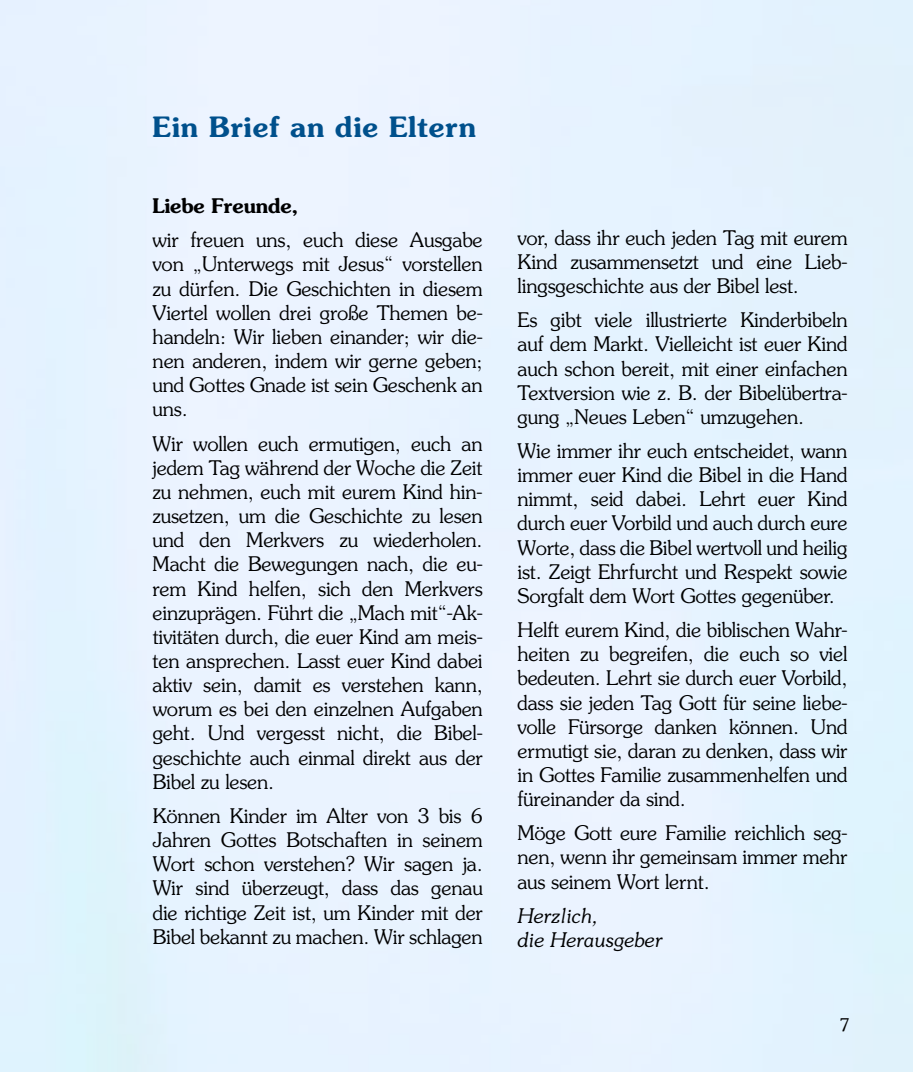
<style>
.page{position:relative;width:913px;height:1072px;background:#fff}
.page>*{position:absolute;margin:0;border:0;box-sizing:border-box;transform-origin:0 0}
.t1{font:600 28px "Souvenir";letter-spacing:.025em;color:#00508c}
.t2{font:300 20.12px/24.2px "Souvenir";letter-spacing:-.01em;color:#000;text-align:justify}
.t3{font:italic 300 20.12px/24.2px "Souvenir";letter-spacing:-.01em;color:#000}
.t4{font:600 20.12px "Souvenir";letter-spacing:-.01em;color:#000}
.t5{font:300 17.5px "Souvenir";color:#000}
</style>
<div class="page">
<h1 class="t1" style="left:153px;top:109px;width:325px">Ein Brief an die Eltern</h1>
<p class="t4" style="left:153px;top:193px;width:147px">Liebe Freunde,</p>
<p class="t2" style="left:153px;top:228px;width:332px">wir freuen uns, euch diese Ausgabe von „Unterwegs mit Jesus“ vorstellen zu dürfen. Die Geschichten in diesem Viertel wollen drei große Themen be&shy;handeln: Wir lieben einander; wir die&shy;nen anderen, indem wir gerne geben; und Gottes Gnade ist sein Geschenk an uns.</p>
<p class="t2" style="left:153px;top:431px;width:332px">Wir wollen euch ermutigen, euch an jedem Tag während der Woche die Zeit zu nehmen, euch mit eurem Kind hin&shy;zusetzen, um die Geschichte zu lesen und den Merkvers zu wiederholen.<br>Macht die Bewegungen nach, die eu&shy;rem Kind helfen, sich den Merkvers einzuprägen. Führt die „Mach mit“-Ak&shy;tivitäten durch, die euer Kind am meis&shy;ten ansprechen. Lasst euer Kind dabei aktiv sein, damit es verstehen kann, worum es bei den einzelnen Aufgaben geht. Und vergesst nicht, die Bibel&shy;geschichte auch einmal direkt aus der Bibel zu lesen.</p>
<p class="t2" style="left:153px;top:803px;width:332px">Können Kinder im Alter von 3 bis 6<br>Jahren Gottes Botschaften in seinem Wort schon verstehen? Wir sagen ja.<br>Wir sind überzeugt, dass das genau die richtige Zeit ist, um Kinder mit der Bibel bekannt zu machen. Wir schlagen</p>
<p class="t2" style="left:517px;top:226px;width:332px">vor, dass ihr euch jeden Tag mit eurem Kind zusammensetzt und eine Lieb&shy;lingsgeschichte aus der Bibel lest.</p>
<p class="t2" style="left:517px;top:308px;width:332px">Es gibt viele illustrierte Kinderbibeln auf dem Markt. Vielleicht ist euer Kind auch schon bereit, mit einer einfachen Textversion wie z. B. der Bibelübertra&shy;gung „Neues Leben“ umzugehen.</p>
<p class="t2" style="left:517px;top:439px;width:332px">Wie immer ihr euch entscheidet, wann immer euer Kind die Bibel in die Hand nimmt, seid dabei. Lehrt euer Kind durch euer Vorbild und auch durch eure Worte, dass die Bibel wertvoll und heilig ist. Zeigt Ehrfurcht und Respekt sowie Sorgfalt dem Wort Gottes gegenüber.</p>
<p class="t2" style="left:517px;top:618px;width:332px">Helft eurem Kind, die biblischen Wahr&shy;heiten zu begreifen, die euch so viel bedeuten. Lehrt sie durch euer Vorbild, dass sie jeden Tag Gott für seine liebe&shy;volle Fürsorge danken können. Und ermutigt sie, daran zu denken, dass wir in Gottes Familie zusammenhelfen und füreinander da sind.</p>
<p class="t2" style="left:517px;top:821px;width:332px">Möge Gott eure Familie reichlich seg&shy;nen, wenn ihr gemeinsam immer mehr aus seinem Wort lernt.</p>
<p class="t3" style="left:517px;top:903px;width:147px">Herzlich,<br>die Herausgeber</p>
<p class="t5" style="left:839px;top:1014px;width:12px">7</p>
</div>
